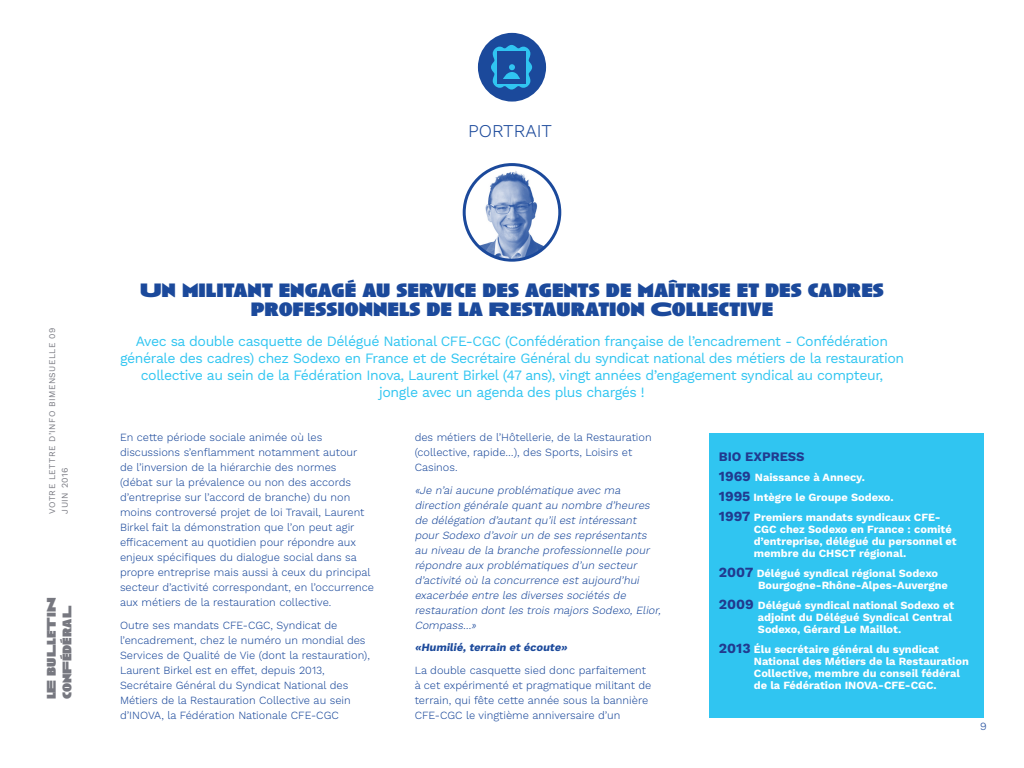
<style>
.page{position:relative;width:1024px;height:768px;background:#fff}
.page>*{position:absolute;margin:0;border:0;box-sizing:border-box;transform-origin:0 0}
.t1{font:900 20px/19px "Anisette";color:#1b499b;text-align:center}
.t2{font:300 18px "Work Sans";color:#1b499b}
.Sous_titre_2{font:14px/17px "Work Sans";letter-spacing:-.03em;color:#30c5f1;text-align:center}
.t3{font:900 13px/15.6px "Anisette";color:#777880}
.t4{font:700 13px "Work Sans";color:#213a8f}
.Texte_1{font:300 11px/15px "Work Sans";color:#1b499b}
.t5{font:700 11px/12px "Work Sans";color:#fff}
.Texte_1-2{font:italic 300 11px/15px "Work Sans";color:#1b499b}
.Texte_1-3{font:italic 700 11px "Work Sans";color:#1b499b}
.t6{font:8.7px "Work Sans";letter-spacing:.05em;color:#777880}
.t7{font:8.6px "Work Sans";letter-spacing:.05em;color:#777880}
.s1{font-size:14px;color:#213a8f}
</style>
<div class="page">
<div style="left:478px;top:33px;width:68px;height:69px;background:#1b499b;border-radius:50%"></div>
<svg style="left:491px;top:45px;width:41px;height:45px"></svg>
<div style="left:709px;top:434px;width:275px;height:284px;background:#30c5f1"></div>
<img style="left:464px;top:165px;width:96px;height:95px;border-radius:48px">
<div style="left:463px;top:163px;width:98px;height:99px;border:3px solid #1b499b;border-radius:50%"></div>
<p class="t2" style="left:468px;top:120px;width:85px">PORTRAIT</p>
<p class="t7" style="left:47px;top:514px;width:188px;rotate:-90deg">VOTRE LETTRE D’INFO BIMENSUELLE 09</p>
<p class="t6" style="left:60px;top:514px;width:48px;rotate:-90deg">JUIN 2016</p>
<p class="t3" style="left:44px;top:699px;width:103px;rotate:-90deg">LE BULLETIN<br>CONFÉDÉRAL</p>
<p class="t1" style="left:140px;top:280px;width:745px">UN MILITANT ENGAGÉ AU SERVICE DES AGENTS DE MAÎTRISE ET DES CADRES<br>PROFESSIONNELS DE LA RESTAURATION COLLECTIVE</p>
<p class="Sous_titre_2" style="left:120px;top:334px;width:786px">Avec sa double casquette de Délégué National CFE-CGC (Confédération française de l’encadrement - Confédération générale des cadres) chez Sodexo en France et de Secrétaire Général du syndicat national des métiers de la restauration collective au sein de la Fédération Inova, Laurent Birkel (47 ans), vingt années d’engagement syndical au compteur, jongle avec un agenda des plus chargés !</p>
<p class="Texte_1" style="left:120px;top:430px;width:256px">En cette période sociale animée où les discussions s’enflamment notamment autour<br>de l’inversion de la hiérarchie des normes<br>(débat sur la prévalence ou non des accords d’entreprise sur l’accord de branche) du non moins controversé projet de loi Travail, Laurent Birkel fait la démonstration que l’on peut agir efficacement au quotidien pour répondre aux enjeux spécifiques du dialogue social dans sa propre entreprise mais aussi à ceux du principal secteur d’activité correspondant, en l’occurrence aux métiers de la restauration collective.</p>
<p class="Texte_1" style="left:120px;top:618px;width:251px">Outre ses mandats CFE-CGC, Syndicat de l’encadrement, chez le numéro un mondial des Services de Qualité de Vie (dont la restauration), Laurent Birkel est en effet, depuis 2013, Secrétaire Général du Syndicat National des Métiers de la Restauration Collective au sein d’INOVA, la Fédération Nationale CFE-CGC</p>
<p class="Texte_1" style="left:415px;top:430px;width:239px">des métiers de l’Hôtellerie, de la Restauration (collective, rapide…), des Sports, Loisirs et<br>Casinos.</p>
<p class="Texte_1-2" style="left:415px;top:483px;width:250px">«Je n’ai aucune problématique avec ma direction générale quant au nombre d’heures de délégation d’autant qu’il est intéressant pour Sodexo d’avoir un de ses représentants au niveau de la branche professionnelle pour répondre aux problématiques d’un secteur d’activité où la concurrence est aujourd’hui exacerbée entre les diverses sociétés de restauration dont les trois majors Sodexo, Elior, Compass…»</p>
<p class="Texte_1-3" style="left:415px;top:641px;width:156px">«Humilié, terrain et écoute»</p>
<p class="Texte_1" style="left:415px;top:663px;width:238px">La double casquette sied donc parfaitement à cet expérimenté et pragmatique militant de terrain, qui fête cette année sous la bannière CFE-CGC le vingtième anniversaire d’un</p>
<p class="t4" style="left:719px;top:449px;width:87px">BIO EXPRESS</p>
<p class="t5" style="left:719px;top:472px;width:148px"><span class="s1">1969</span> Naissance à Annecy.</p>
<p class="t5" style="left:719px;top:492px;width:176px"><span class="s1">1995</span> Intègre le Groupe Sodexo.</p>
<p class="t5" style="left:754px;top:512px;width:205px;text-indent:-35px"><span class="s1">1997</span> Premiers mandats syndicaux CFE-CGC chez Sodexo en France : comité d’entreprise, délégué du personnel et membre du CHSCT régional.</p>
<p class="t5" style="left:758px;top:568px;width:191px;text-indent:-39px"><span class="s1">2007</span> Délégué syndical régional Sodexo<br>Bourgogne-Rhône-Alpes-Auvergne</p>
<p class="t5" style="left:758px;top:600px;width:198px;text-indent:-39px"><span class="s1">2009</span> Délégué syndical national Sodexo et adjoint du Délégué Syndical Central<br>Sodexo, Gérard Le Maillot.</p>
<p class="t5" style="left:754px;top:644px;width:216px;text-indent:-35px"><span class="s1">2013</span> Élu secrétaire général du syndicat National des Métiers de la Restauration Collective, membre du conseil fédéral de la Fédération INOVA-CFE-CGC.</p>
<p class="Texte_1" style="left:980px;top:720px;width:8px">9</p>
</div>
